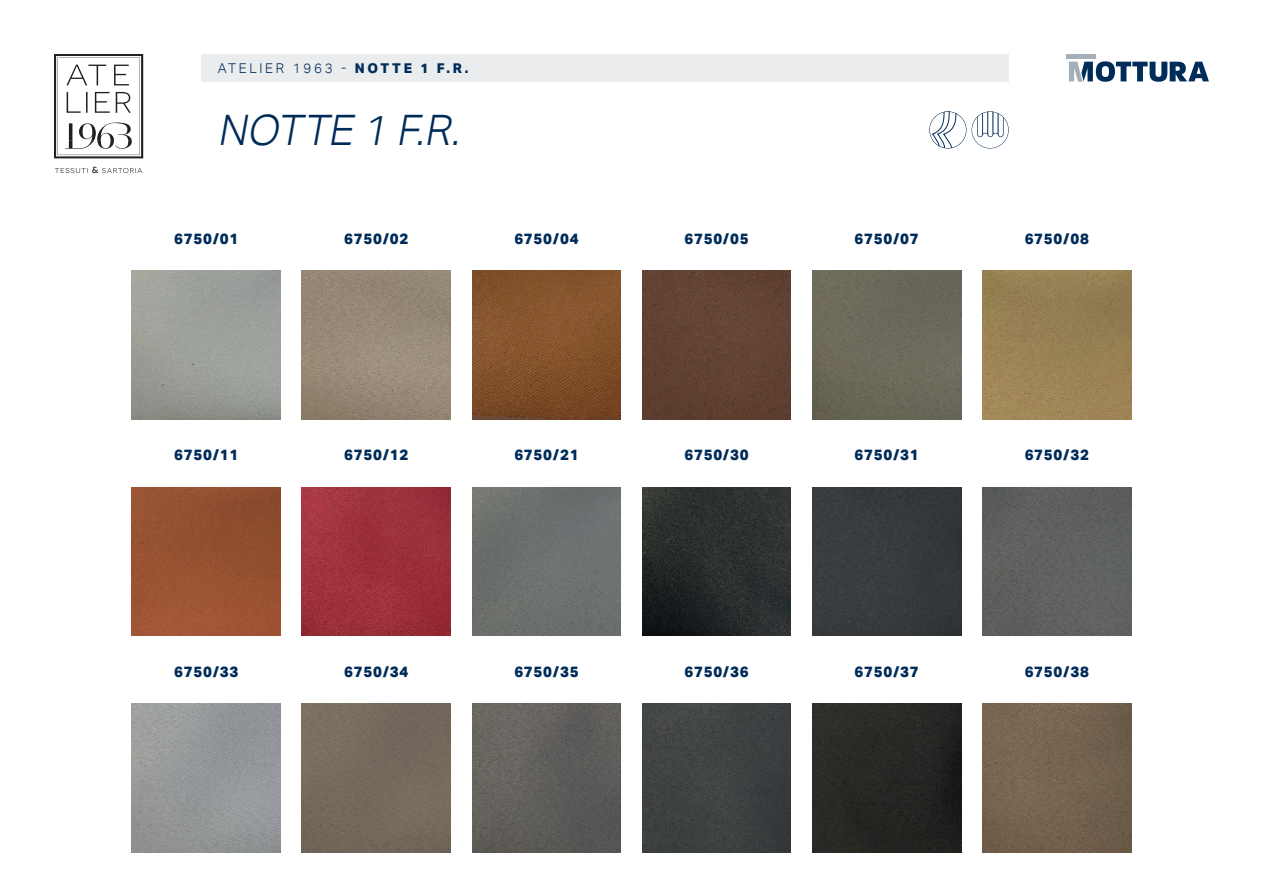
<style>
.page{position:relative;width:1263px;height:893px;background:#fff}
.page>*{position:absolute;margin:0;border:0;box-sizing:border-box;transform-origin:0 0}
.t1{font:italic 300 42px "Aktiv Grotesk";color:#002c59}
.t2{font:800 15px "Aktiv Grotesk";letter-spacing:.05em;color:#002c59}
.t3{font:300 13.5px "Aktiv Grotesk";letter-spacing:.2em;color:#002c59}
.s1{font-weight:800}
</style>
<div class="page">
<img style="left:132px;top:271px;width:149px;height:148px">
<img style="left:302px;top:271px;width:149px;height:148px">
<img style="left:472px;top:271px;width:149px;height:148px">
<div style="left:642px;top:271px;width:149px;height:148px;background:#614232"></div>
<img style="left:812px;top:271px;width:149px;height:148px">
<img style="left:982px;top:271px;width:149px;height:148px">
<img style="left:132px;top:487px;width:149px;height:149px">
<img style="left:302px;top:487px;width:149px;height:149px">
<img style="left:472px;top:487px;width:149px;height:149px">
<img style="left:642px;top:487px;width:149px;height:149px">
<div style="left:812px;top:487px;width:149px;height:149px;background:#363a3c"></div>
<img style="left:982px;top:487px;width:149px;height:149px">
<img style="left:132px;top:704px;width:149px;height:148px">
<img style="left:302px;top:704px;width:149px;height:148px">
<img style="left:472px;top:704px;width:149px;height:148px">
<img style="left:642px;top:704px;width:149px;height:148px">
<img style="left:812px;top:704px;width:149px;height:148px">
<img style="left:982px;top:704px;width:149px;height:148px">
<svg style="left:55px;top:167px;width:87px;height:6px"></svg>
<svg style="left:54px;top:54px;width:89px;height:104px"></svg>
<svg style="left:929px;top:113px;width:27px;height:34px"></svg>
<div style="left:929px;top:111px;width:37px;height:38px;border:1px solid #002c59;border-radius:50%"></div>
<svg style="left:977px;top:111px;width:26px;height:26px"></svg>
<div style="left:971px;top:111px;width:38px;height:38px;border:1px solid #123962;border-radius:50%"></div>
<div style="left:201px;top:54px;width:808px;height:28px;background:#eaecee"></div>
<hr style="left:1066px;top:54px;width:29px;height:4px;background:#a5afba">
<svg style="left:1069px;top:61px;width:140px;height:21px"></svg>
<p class="t3" style="left:218px;top:60px;width:252px">ATELIER 1963 - <span class="s1">NOTTE 1 F.R.</span></p>
<h1 class="t1" style="left:218px;top:106px;width:258px">NOTTE1F.R.</h1>
<p class="t2" style="left:174px;top:230px;width:66px">6750/01</p>
<p class="t2" style="left:344px;top:230px;width:66px">6750/02</p>
<p class="t2" style="left:514px;top:230px;width:66px">6750/04</p>
<p class="t2" style="left:684px;top:230px;width:66px">6750/05</p>
<p class="t2" style="left:854px;top:230px;width:66px">6750/07</p>
<p class="t2" style="left:1025px;top:230px;width:66px">6750/08</p>
<p class="t2" style="left:174px;top:446px;width:66px">6750/11</p>
<p class="t2" style="left:344px;top:446px;width:66px">6750/12</p>
<p class="t2" style="left:514px;top:446px;width:66px">6750/21</p>
<p class="t2" style="left:684px;top:446px;width:66px">6750/30</p>
<p class="t2" style="left:854px;top:446px;width:66px">6750/31</p>
<p class="t2" style="left:1025px;top:446px;width:66px">6750/32</p>
<p class="t2" style="left:174px;top:663px;width:66px">6750/33</p>
<p class="t2" style="left:344px;top:663px;width:66px">6750/34</p>
<p class="t2" style="left:514px;top:663px;width:66px">6750/35</p>
<p class="t2" style="left:684px;top:663px;width:66px">6750/36</p>
<p class="t2" style="left:854px;top:663px;width:66px">6750/37</p>
<p class="t2" style="left:1025px;top:663px;width:66px">6750/38</p>
</div>
